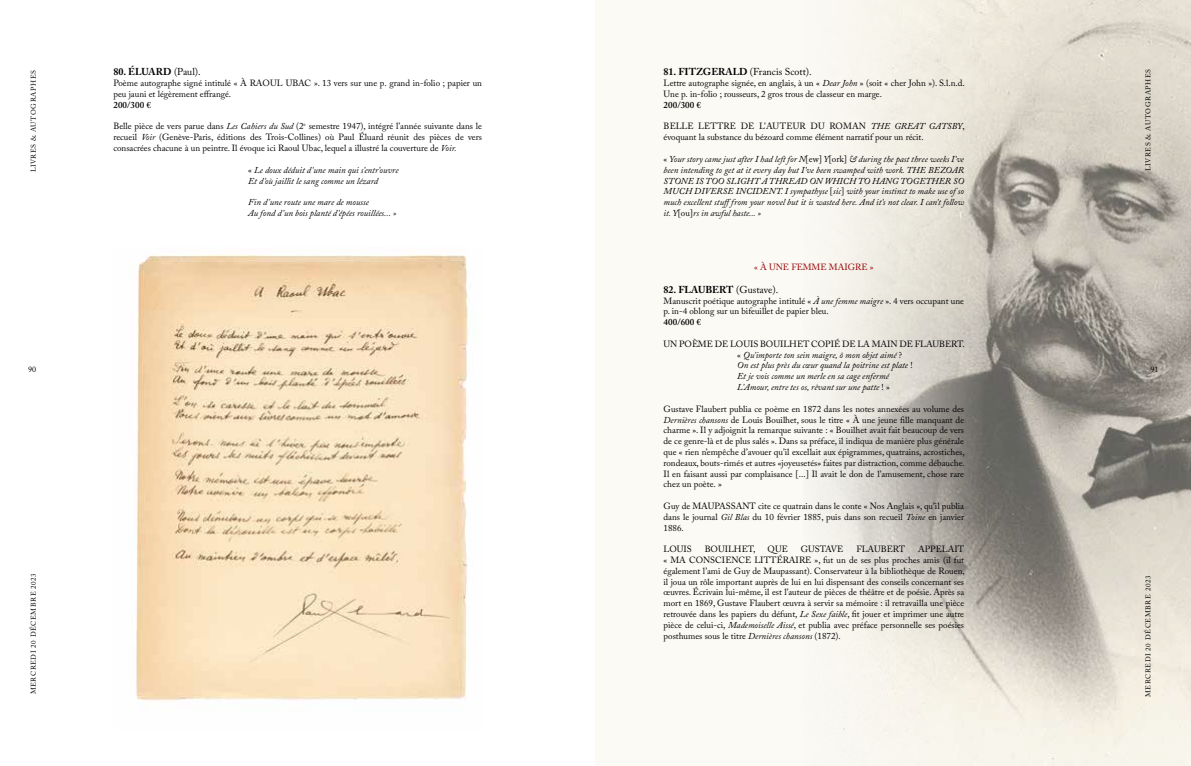
<style>
.page{position:relative;width:1191px;height:766px;background:#fff}
.page>*{position:absolute;margin:0;border:0;box-sizing:border-box;transform-origin:0 0}
.t1{font:700 10px "Adobe Caslon Pro";letter-spacing:-.01em;color:#000}
.t2{font:10px "Adobe Caslon Pro";color:#000}
.t3{font:9px/10.8px "Adobe Caslon Pro";color:#000}
.t4{font:italic 9px/10.8px "Adobe Caslon Pro";color:#000}
.t5{font:600 9px "Adobe Caslon Pro";letter-spacing:.01em;color:#000}
.t6{font:9px "Adobe Caslon Pro";color:#960000}
.t7{font:8px "Adobe Caslon Pro";color:#000}
.t8{font:7px "Adobe Caslon Pro";letter-spacing:.09em;color:#000}
.s1{font-weight:400}
.s2{font-style:italic}
.s3{font-style:normal}
.s4{font-weight:700}
</style>
<div class="page">
<div style="left:595px;top:0;width:596px;height:765px;background:#fbfaf5"></div>
<img style="left:817px;top:0;width:374px;height:765px">
<img style="left:135px;top:254px;width:335px;height:447px">
<p class="t1" style="left:113px;top:66px;width:89px">80. ÉLUARD <span class="s1">(Paul).</span></p>
<p class="t3" style="left:113px;top:78px;width:370px">Poème autographe signé intitulé « À RAOUL UBAC ». 13 vers sur une p. grand in-folio ; papier un peu jauni et légèrement effrangé.</p>
<p class="t5" style="left:113px;top:99px;width:39px">200/300 €</p>
<p class="t3" style="left:113px;top:121px;width:370px;text-align:justify">Belle pièce de vers parue dans <span class="s2">Les Cahiers du Sud</span> (2<sup>e</sup> semestre 1947), intégré l’année suivante dans le recueil <span class="s2">Voir</span> (Genève-Paris, éditions des Trois-Collines) où Paul Éluard réunit des pièces de vers consacrées chacune à un peintre. Il évoque ici Raoul Ubac, lequel a illustré la couverture de <span class="s2">Voir.</span></p>
<p class="t4" style="left:248px;top:164px;width:152px"><span class="s3">«</span> Le doux déduit d’une main qui s’entr’ouvre<br>Et d’où jaillit le sang comme un lézard</p>
<p class="t4" style="left:248px;top:196px;width:150px">Fin d’une route une mare de mousse<br>Au fond d’un bois planté d’épées rouillées... »</p>
<p class="t2" style="left:663px;top:66px;width:150px"><span class="s4">81. FITZGERALD</span> (Francis Scott).</p>
<p class="t3" style="left:663px;top:78px;width:303px">Lettre autographe signée, en anglais, à un « <span class="s2">Dear John</span> » (soit « cher John »). S.l.n.d.<br>Une p. in-folio ; rousseurs, 2 gros trous de classeur en marge.</p>
<p class="t5" style="left:663px;top:99px;width:39px">200/300 €</p>
<p class="t3" style="left:663px;top:121px;width:303px">BELLE LETTRE DE L’AUTEUR DU ROMAN <span class="s2">THE GREAT GATSBY</span>, évoquant la substance du bézoard comme élément narratif pour un récit.</p>
<p class="t4" style="left:663px;top:153px;width:302px;text-align:justify"><span class="s3">«</span> Your story came just after I had left for N<span class="s3">[ew]</span> Y<span class="s3">[ork]</span> &amp; during the past three weeks I’ve been intending to get at it every day but I’ve been swamped with work. THE BEZOAR STONE IS TOO SLIGHT A THREAD ON WHICH TO HANG TOGETHER SO MUCH DIVERSE INCIDENT. I sympathyse <span class="s3">[</span>sic<span class="s3">]</span> with your instinct to make use of so much excellent stufffrom your novel but it is wasted here. And it’s not clear. I can’t follow it. Y<span class="s3">[ou]</span>rs in awful haste... »</p>
<p class="t8" style="left:29px;top:172px;width:104px;rotate:-90deg">LIVRES &amp; AUTOGRAPHES</p>
<p class="t8" style="left:1143px;top:171px;width:104px;rotate:-90deg">LIVRES &amp; AUTOGRAPHES</p>
<p class="t6" style="left:754px;top:261px;width:121px">« À UNE FEMME MAIGRE »</p>
<p class="t1" style="left:663px;top:283px;width:116px">82. FLAUBERT <span class="s1">(Gustave).</span></p>
<p class="t3" style="left:663px;top:295px;width:302px">Manuscrit poétique autographe intitulé « <span class="s2">À une femme maigre</span> ». 4 vers occupant une p. in-4 oblong sur un bifeuillet de papier bleu.</p>
<p class="t5" style="left:663px;top:317px;width:39px">400/600 €</p>
<p class="t4" style="left:737px;top:338px;width:229px;text-indent:-74px"><span class="s3">UN POÈME DE LOUIS BOUILHET COPIÉ DE LA MAIN DE FLAUBERT. «</span> Qu’importe ton sein maigre, ô mon objet aimé <span class="s3">?<br></span>On est plus près du cœur quand la poitrine est plate <span class="s3">!<br></span>Et je vois comme un merle en sa cage enfermé<br>L’Amour, entre tes os, rêvant sur une patte <span class="s3">! »</span></p>
<p class="t3" style="left:663px;top:403px;width:303px;text-align:justify">Gustave Flaubert publia ce poème en 1872 dans les notes annexées au volume des <span class="s2">Dernières chansons</span> de Louis Bouilhet, sous le titre « À une jeune fille manquant de charme ». Il y adjoignit la remarque suivante : « Bouilhet avait fait beaucoup de vers de ce genre-là et de plus salés ». Dans sa préface, il indiqua de manière plus générale que « rien n’empêche d’avouer qu’il excellait aux épigrammes, quatrains, acrostiches, rondeaux, bouts-rimés et autres «joyeusetés» faites par distraction, comme débauche.<br>Il en faisant aussi par complaisance [...] Il avait le don de l’amusement, chose rare chez un poète. »</p>
<p class="t3" style="left:663px;top:500px;width:302px;text-align:justify">Guy de MAUPASSANT cite ce quatrain dans le conte « Nos Anglais », qu’il publia dans le journal <span class="s2">Gil Blas</span> du 10 février 1885, puis dans son recueil <span class="s2">Toine</span> en janvier 1886.</p>
<p class="t3" style="left:663px;top:543px;width:30px">LOUIS</p>
<p class="t3" style="left:704px;top:543px;width:52px">BOUILHET,</p>
<p class="t3" style="left:767px;top:543px;width:22px">QUE</p>
<p class="t3" style="left:800px;top:543px;width:44px">GUSTAVE</p>
<p class="t3" style="left:856px;top:543px;width:50px">FLAUBERT</p>
<p class="t7" style="left:28px;top:365px;width:9px">90</p>
<p class="t7" style="left:1150px;top:365px;width:9px">91</p>
<p class="t3" style="left:663px;top:543px;width:303px;text-align:justify;text-indent:254px">APPELAIT « MA CONSCIENCE LITTÉRAIRE », fut un de ses plus proches amis (il fut également l’ami de Guy de Maupassant). Conservateur à la bibliothèque de Rouen, il joua un rôle important auprès de lui en lui dispensant des conseils concernant ses œuvres. Écrivain lui-même, il est l’auteur de pièces de théâtre et de poésie. Après sa mort en 1869, Gustave Flaubert œuvra à servir sa mémoire : il retravailla une pièce retrouvée dans les papiers du défunt, <span class="s2">Le Sexe faible</span>, fit jouer et imprimer une autre pièce de celui-ci, <span class="s2">Mademoiselle Aissé</span>, et publia avec préface personnelle ses poésies posthumes sous le titre <span class="s2">Dernières chansons</span> (1872).</p>
<p class="t8" style="left:29px;top:694px;width:123px;rotate:-90deg">MERCREDI 20 DÉCEMBRE 2023</p>
<p class="t8" style="left:1143px;top:697px;width:123px;rotate:-90deg">MERCREDI 20 DÉCEMBRE 2023</p>
</div>
